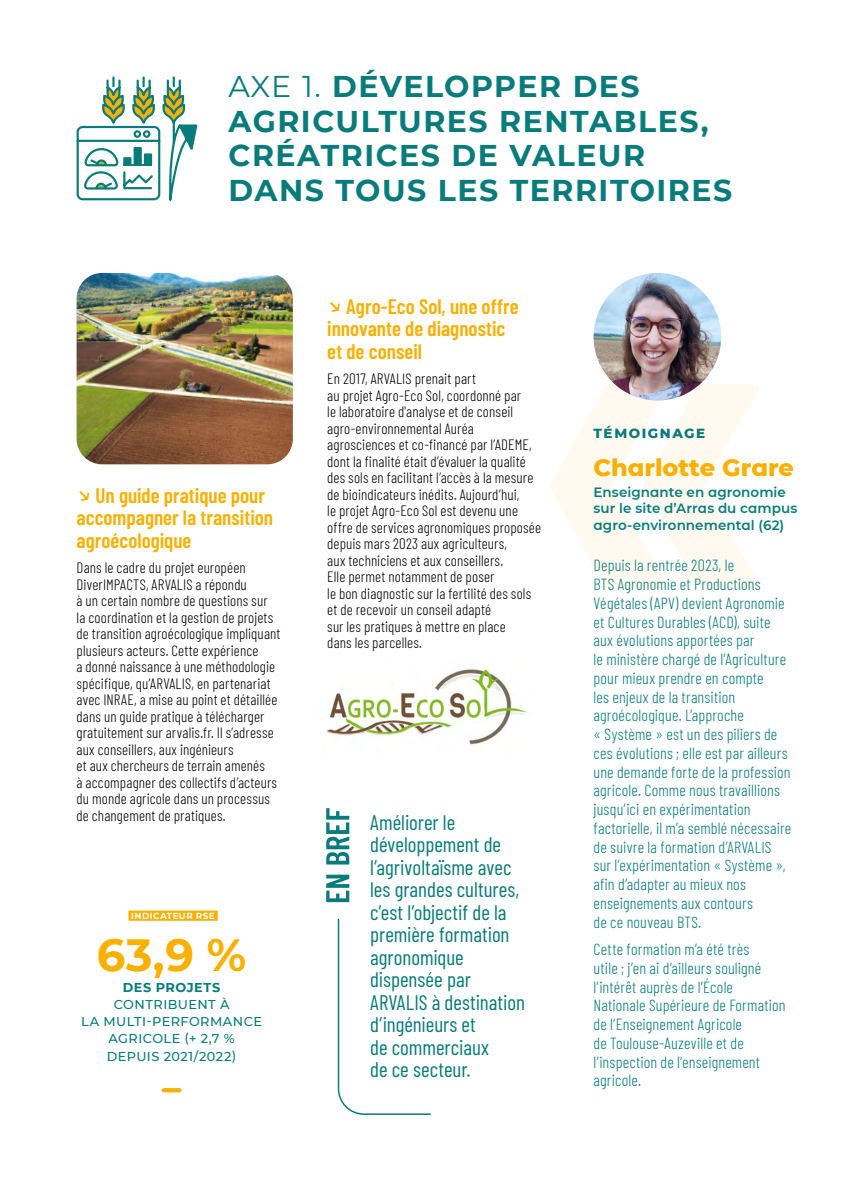
<style>
.page{position:relative;width:851px;height:1191px;background:#fff}
.page>*{position:absolute;margin:0;border:0;box-sizing:border-box;transform-origin:0 0}
.t1{font:700 45px "Montserrat";color:#f9b000}
.t2{font:700 30px/34.5px "Montserrat";letter-spacing:.05em;color:#087b7a}
.t3{font:800 24px "Montserrat";color:#f9b000}
.t4{font:21px/22.5px "Barlow Condensed";color:#087b7a}
.t5{font:600 21px/22.5px "Barlow Condensed";color:#f9b000}
.t6{font:300 16.2px/18.8px "Barlow Condensed";letter-spacing:.01em;color:#087b7a}
.t7{font:300 15px/16.5px "Barlow Condensed";letter-spacing:.01em;color:#000}
.t8{font:600 13.5px/16.5px "Montserrat";letter-spacing:.005em;color:#087b7a}
.t9{font:800 13.5px "Montserrat";letter-spacing:.115em;color:#087b7a}
.t10{font:500 12.9px/17.1px "Montserrat";letter-spacing:.035em;color:#087b7a;text-align:center}
.t11{font:700 12.9px "Montserrat";letter-spacing:.045em;color:#087b7a}
.t12{font:700 8.7px "Montserrat";letter-spacing:.055em;color:#fff}
.s1{font-weight:400}
.s2{font-family:"Montserrat";font-weight:500;font-size:25.5px}
</style>
<div class="page">
<svg style="left:551px;top:384px;width:208px;height:205px;fill:#fff9ef"></svg>
<img style="left:326px;top:669px;width:202px;height:76px">
<svg style="left:76px;top:76px;width:122px;height:125px"></svg>
<svg style="left:164px;top:1088px;width:15px;height:4px"></svg>
<div style="left:128px;top:910px;width:90px;height:10px;background:#f9b000"></div>
<img style="left:593px;top:273px;width:128px;height:127px;border-radius:64px">
<img style="left:77px;top:273px;width:216px;height:191px">
<svg style="left:326px;top:808px;width:23px;height:94px"></svg>
<svg style="left:337px;top:918px;width:94px;height:197px"></svg>
<h2 class="t2" style="left:228px;top:68px;width:505px"><span class="s1">AXE 1.</span> DÉVELOPPER DES<br>AGRICULTURES RENTABLES,<br>CRÉATRICES DE VALEUR<br>DANS TOUS LES TERRITOIRES</h2>
<h3 class="t5" style="left:77px;top:482px;width:198px"><span class="s2">↘</span> Un guide pratique pour accompagner la transition agroécologique</h3>
<p class="t7" style="left:77px;top:558px;width:205px">Dans le cadre du projet européen DiverIMPACTS, ARVALIS a répondu<br>à un certain nombre de questions sur<br>la coordination et la gestion de projets de transition agroécologique impliquant plusieurs acteurs. Cette expérience<br>a donné naissance à une méthodologie spécifique, qu’ARVALIS, en partenariat avec INRAE, a mise au point et détaillée dans un guide pratique à télécharger gratuitement sur arvalis.fr. Il s’adresse aux conseillers, aux ingénieurs<br>et aux chercheurs de terrain amenés<br>à accompagner des collectifs d’acteurs du monde agricole dans un processus de changement de pratiques.</p>
<p class="t12" style="left:131px;top:909px;width:85px">INDICATEUR RSE</p>
<h1 class="t1" style="left:97px;top:922px;width:151px">63,9 %</h1>
<p class="t11" style="left:123px;top:978px;width:99px">DES PROJETS</p>
<p class="t10" style="left:81px;top:995px;width:182px">CONTRIBUENT À<br>LA MULTI-PERFORMANCE<br>AGRICOLE (+ 2,7 %<br>DEPUIS 2021/2022)</p>
<h3 class="t5" style="left:327px;top:293px;width:193px"><span class="s2">↘</span> Agro-Eco Sol, une offre innovante de diagnostic et de conseil</h3>
<p class="t7" style="left:327px;top:369px;width:215px">En 2017, ARVALIS prenait part<br>au projet Agro-Eco Sol, coordonné par<br>le laboratoire d'analyse et de conseil agro-environnemental Auréa agrosciences et co-financé par l’ADEME, dont la finalité était d’évaluer la qualité des sols en facilitant l’accès à la mesure de bioindicateurs inédits. Aujourd’hui,<br>le projet Agro-Eco Sol est devenu une offre de services agronomiques proposée depuis mars 2023 aux agriculteurs,<br>aux techniciens et aux conseillers.<br>Elle permet notamment de poser<br>le bon diagnostic sur la fertilité des sols et de recevoir un conseil adapté<br>sur les pratiques à mettre en place<br>dans les parcelles.</p>
<h3 class="t4" style="left:370px;top:809px;width:156px">Améliorer le développement de l’agrivoltaïsme avec les grandes cultures, c’est l’objectif de la première formation agronomique dispensée par<br>ARVALIS à destination d’ingénieurs et<br>de commerciaux<br>de ce secteur.</h3>
<p class="t9" style="left:593px;top:423px;width:113px">TÉMOIGNAGE</p>
<h3 class="t3" style="left:593px;top:450px;width:202px">Charlotte Grare</h3>
<p class="t8" style="left:593px;top:483px;width:205px">Enseignante en agronomie sur le site d’Arras du campus agro-environnemental (62)</p>
<p class="t6" style="left:593px;top:555px;width:199px">Depuis la rentrée 2023, le<br>BTS Agronomie et Productions<br>Végétales (APV) devient Agronomie et Cultures Durables (ACD), suite aux évolutions apportées par<br>le ministère chargé de l’Agriculture pour mieux prendre en compte<br>les enjeux de la transition agroécologique. L’approche<br>« Système » est un des piliers de ces évolutions ; elle est par ailleurs une demande forte de la profession agricole. Comme nous travaillions jusqu’ici en expérimentation factorielle, il m’a semblé nécessaire de suivre la formation d’ARVALIS sur l’expérimentation « Système », afin d’adapter au mieux nos enseignements aux contours<br>de ce nouveau BTS.</p>
<p class="t6" style="left:593px;top:938px;width:193px">Cette formation m’a été très<br>utile ; j’en ai d’ailleurs souligné l’intérêt auprès de l’École<br>Nationale Supérieure de Formation de l’Enseignement Agricole<br>de Toulouse-Auzeville et de l’inspection de l’enseignement agricole.</p>
</div>
